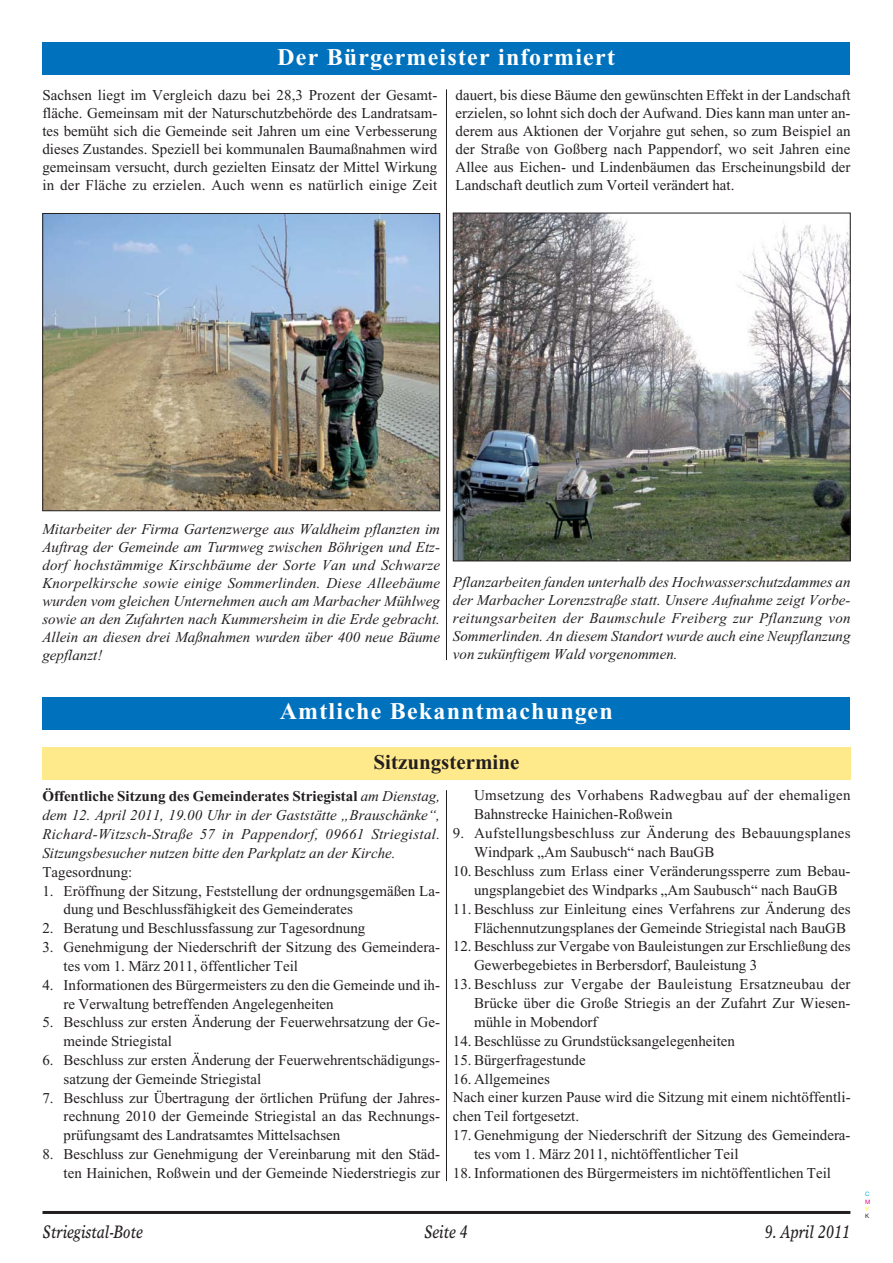
<style>
.page{position:relative;width:893px;height:1263px;background:#fff}
.page>*{position:absolute;margin:0;border:0;box-sizing:border-box;transform-origin:0 0}
.t1{font:700 24px "Times New Roman";letter-spacing:.05em;color:#fff}
.t2{font:700 21px "Times New Roman";color:#231f20}
.t3{font:italic 18px "Times Europa";color:#231f20;scale:.8 1}
.t4{font:15px/18px "Times New Roman";color:#231f20}
.t5{font:italic 15px/18px "Times New Roman";color:#231f20;text-align:justify}
.t6{font:15px/18.9px "Times New Roman";letter-spacing:.02em;color:#231f20}
.t7{font:6px "Helvetica Neue";color:#00adef}
.t8{font:6px "Helvetica Neue";color:#ec008c}
.t9{font:6px "Helvetica Neue";color:#fff200}
.t10{font:6px "Helvetica Neue";color:#231f20}
.s1{font-weight:700;font-style:normal}
</style>
<div class="page">
<hr style="left:42px;top:1211px;width:808px;height:3px;background:#231f20">
<div style="left:42px;top:43px;width:808px;height:32px;background:#0071bc"></div>
<img style="left:44px;top:215px;width:394px;height:294px">
<div style="left:42px;top:213px;width:398px;height:298px;border:1px solid #231f20"></div>
<img style="left:455px;top:215px;width:393px;height:344px">
<div style="left:453px;top:213px;width:397px;height:348px;border:1px solid #231f20"></div>
<hr style="left:446px;top:89px;width:1px;height:571px;background:#231f20">
<div style="left:42px;top:697px;width:808px;height:32px;background:#0071bc"></div>
<div style="left:42px;top:747px;width:808px;height:33px;background:#ffea8b"></div>
<hr style="left:446px;top:790px;width:1px;height:391px;background:#231f20">
<h1 class="t1" style="left:277px;top:48px;width:339px">Der Bürgermeister informiert</h1>
<p class="t4" style="left:42px;top:87px;width:396px;text-align:justify">Sachsen liegt im Vergleich dazu bei 28,3 Prozent der Gesamt&shy;fläche. Gemeinsam mit der Naturschutzbehörde des Landratsam&shy;tes bemüht sich die Gemeinde seit Jahren um eine Verbesserung dieses Zustandes. Speziell bei kommunalen Baumaßnahmen wird gemeinsam versucht, durch gezielten Einsatz der Mittel Wirkung in der Fläche zu erzielen. Auch wenn es natürlich einige Zeit</p>
<p class="t4" style="left:455px;top:87px;width:396px;text-align:justify">dauert, bis diese Bäume den gewünschten Effekt in der Landschaft erzielen, so lohnt sich doch der Aufwand. Dies kann man unter an&shy;derem aus Aktionen der Vorjahre gut sehen, so zum Beispiel an der Straße von Goßberg nach Pappendorf, wo seit Jahren eine Allee aus Eichen- und Lindenbäumen das Erscheinungsbild der Landschaft deutlich zum Vorteil verändert hat.</p>
<p class="t5" style="left:42px;top:522px;width:399px">Mitarbeiter der Firma Gartenzwerge aus Waldheim pflanzten im Auftrag der Gemeinde am Turmweg zwischen Böhrigen und Etz&shy;dorf hochstämmige Kirschbäume der Sorte Van und Schwarze Knorpelkirsche sowie einige Sommerlinden. Diese Alleebäume wurden vom gleichen Unternehmen auch am Marbacher Mühlweg sowie an den Zufahrten nach Kummersheim in die Erde gebracht.<br>Allein an diesen drei Maßnahmen wurden über 400 neue Bäume gepflanzt!</p>
<p class="t5" style="left:453px;top:574px;width:399px">Pflanzarbeiten fanden unterhalb des Hochwasserschutzdammes an der Marbacher Lorenzstraße statt. Unsere Aufnahme zeigt Vorbe&shy;reitungsarbeiten der Baumschule Freiberg zur Pflanzung von Sommerlinden. An diesem Standort wurde auch eine Neupflanzung von zukünftigem Wald vorgenommen.</p>
<h1 class="t1" style="left:280px;top:702px;width:334px">Amtliche Bekanntmachungen</h1>
<h2 class="t2" style="left:373px;top:754px;width:147px">Sitzungstermine</h2>
<p class="t5" style="left:42px;top:788px;width:399px;line-height:18.9px"><span class="s1">Öffentliche Sitzung des Gemeinderates Striegistal</span> am Dienstag, dem 12. April 2011, 19.00 Uhr in der Gaststätte „Brauschänke“, Richard-Witzsch-Straße 57 in Pappendorf, 09661 Striegistal.<br>Sitzungsbesucher nutzen bitte den Parkplatz an der Kirche.</p>
<p class="t4" style="left:42px;top:864px;width:91px">Tagesordnung:</p>
<p class="t4" style="left:64px;top:883px;width:378px;line-height:18.8px;text-indent:-21px">1. Eröffnung der Sitzung, Feststellung der ordnungsgemäßen La&shy;dung und Beschlussfähigkeit des Gemeinderates</p>
<p class="t4" style="left:42px;top:921px;width:324px">2. Beratung und Beschlussfassung zur Tagesordnung</p>
<p class="t4" style="left:64px;top:939px;width:378px;line-height:18.8px;text-indent:-21px">3. Genehmigung der Niederschrift der Sitzung des Gemeindera&shy;tes vom 1. März 2011, öffentlicher Teil</p>
<p class="t4" style="left:64px;top:977px;width:378px;line-height:18.8px;text-indent:-21px">4. Informationen des Bürgermeisters zu den die Gemeinde und ih&shy;re Verwaltung betreffenden Angelegenheiten</p>
<p class="t4" style="left:64px;top:1014px;width:378px;line-height:18.8px;text-indent:-21px">5. Beschluss zur ersten Änderung der Feuerwehrsatzung der Ge&shy;meinde Striegistal</p>
<p class="t4" style="left:64px;top:1052px;width:378px;line-height:18.8px;text-indent:-21px">6. Beschluss zur ersten Änderung der Feuerwehrentschädigungs&shy;satzung der Gemeinde Striegistal</p>
<p class="t4" style="left:64px;top:1090px;width:378px;line-height:18.8px;text-align:justify;text-indent:-21px">7. Beschluss zur Übertragung der örtlichen Prüfung der Jahres&shy;rechnung 2010 der Gemeinde Striegistal an das Rechnungs&shy;prüfungsamt des Landratsamtes Mittelsachsen</p>
<p class="t4" style="left:42px;top:1146px;width:399px;line-height:18.8px;text-align:right">8. Beschluss zur Genehmigung der Vereinbarung mit den Städ&shy;ten Hainichen, Roßwein und der Gemeinde Niederstriegis zur</p>
<p class="t4" style="left:474px;top:787px;width:378px;line-height:18.9px">Umsetzung des Vorhabens Radwegbau auf der ehemaligen<br>Bahnstrecke Hainichen-Roßwein</p>
<p class="t6" style="left:474px;top:825px;width:378px;text-indent:-21px">9. Aufstellungsbeschluss zur Änderung des Bebauungsplanes<br>Windpark „Am Saubusch“ nach BauGB</p>
<p class="t4" style="left:453px;top:863px;width:399px;line-height:18.9px;text-align:center">10. Beschluss zum Erlass einer Veränderungssperre zum Bebau&shy;ungsplangebiet des Windparks „Am Saubusch“ nach BauGB</p>
<p class="t4" style="left:474px;top:901px;width:378px;line-height:18.9px;text-indent:-21px">11. Beschluss zur Einleitung eines Verfahrens zur Änderung des<br>Flächennutzungsplanes der Gemeinde Striegistal nach BauGB</p>
<p class="t4" style="left:474px;top:938px;width:378px;line-height:18.9px;text-indent:-21px">12. Beschluss zur Vergabe von Bauleistungen zur Erschließung des<br>Gewerbegebietes in Berbersdorf, Bauleistung 3</p>
<p class="t4" style="left:474px;top:976px;width:378px;line-height:18.9px;text-align:justify;text-indent:-21px">13. Beschluss zur Vergabe der Bauleistung Ersatzneubau der Brücke über die Große Striegis an der Zufahrt Zur Wiesen&shy;mühle in Mobendorf</p>
<p class="t4" style="left:453px;top:1033px;width:284px">14. Beschlüsse zu Grundstücksangelegenheiten</p>
<p class="t4" style="left:453px;top:1052px;width:134px">15. Bürgerfragestunde</p>
<p class="t4" style="left:453px;top:1070px;width:399px;line-height:18.9px">16. Allgemeines<br>Nach einer kurzen Pause wird die Sitzung mit einem nichtöffentli&shy;chen Teil fortgesetzt.</p>
<p class="t4" style="left:474px;top:1127px;width:378px;line-height:18.9px;text-indent:-21px">17. Genehmigung der Niederschrift der Sitzung des Gemeindera&shy;tes vom 1. März 2011, nichtöffentlicher Teil</p>
<p class="t4" style="left:453px;top:1165px;width:379px">18. Informationen des Bürgermeisters im nichtöffentlichen Teil</p>
<p class="t3" style="left:42px;top:1225px;width:126px">Striegistal-Bote</p>
<p class="t3" style="left:424px;top:1225px;width:56px">Seite 4</p>
<p class="t3" style="left:764px;top:1225px;width:108px">9. April 2011</p>
<p class="t7" style="left:865px;top:1192px;width:6px">C</p>
<p class="t8" style="left:865px;top:1199px;width:7px">M</p>
<p class="t9" style="left:865px;top:1206px;width:5px">Y</p>
<p class="t10" style="left:865px;top:1214px;width:6px">K</p>
</div>
